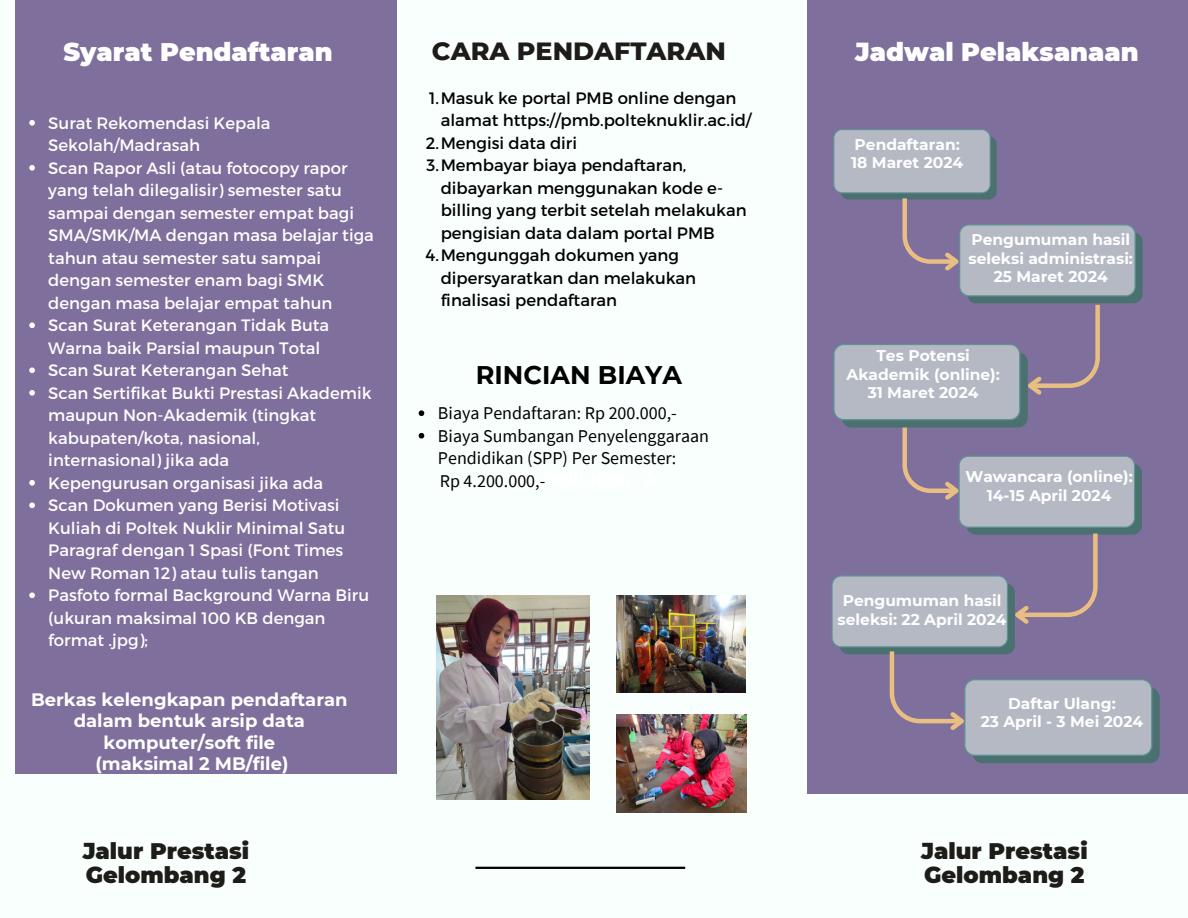
<style>
.page{position:relative;width:1188px;height:918px;background:#f8fffc}
.page>*{position:absolute;margin:0;border:0;box-sizing:border-box;transform-origin:0 0}
.t1{font:900 25.5px "Montserrat";color:#fff}
.t2{font:800 25.5px "Montserrat";color:#1e1c19}
.t3{font:700 25.5px "Montserrat";color:#000}
.t4{font:900 22.5px/23.7px "Montserrat";color:#1e1c19}
.t5{font:18px/22.5px "Source Sans Pro";color:#000}
.t6{font:700 18px/21.3px "Montserrat";color:#fff;text-align:center}
.t7{font:16.5px/22.5px "Montserrat";color:#fff}
.t8{font:16.5px/22.5px "Montserrat";color:#000}
.t9{font:700 15.45px/18.6px "Montserrat";color:#fff;text-align:center}
</style>
<div class="page">
<div style="left:15px;top:0;width:382px;height:774px;background:#7e6f9c"></div>
<hr style="left:475px;top:867px;width:210px;height:2px;background:#000">
<div style="left:807px;top:0;width:381px;height:793px;background:#7e6f9c"></div>
<svg style="left:831px;top:129px;width:329px;height:634px"></svg>
<img style="left:616px;top:596px;width:130px;height:96px">
<img style="left:436px;top:596px;width:153px;height:203px">
<img style="left:616px;top:714px;width:131px;height:98px">
<svg style="left:29px;top:120px;width:6px;height:6px"></svg>
<svg style="left:29px;top:165px;width:6px;height:6px"></svg>
<svg style="left:29px;top:322px;width:6px;height:6px"></svg>
<svg style="left:29px;top:367px;width:6px;height:6px"></svg>
<svg style="left:29px;top:390px;width:6px;height:6px"></svg>
<svg style="left:29px;top:480px;width:6px;height:6px"></svg>
<svg style="left:29px;top:502px;width:6px;height:6px"></svg>
<svg style="left:29px;top:592px;width:6px;height:6px"></svg>
<svg style="left:419px;top:410px;width:5px;height:6px"></svg>
<svg style="left:419px;top:433px;width:5px;height:6px"></svg>
<p class="t1" style="left:63px;top:37px;width:271px">Syarat Pendaftaran</p>
<p class="t7" style="left:48px;top:111px;width:224px">Surat Rekomendasi Kepala<br>Sekolah/Madrasah</p>
<p class="t7" style="left:48px;top:156px;width:327px">Scan Rapor Asli (atau fotocopy rapor yang telah dilegalisir) semester satu sampai dengan semester empat bagi SMA/SMK/MA dengan masa belajar tiga tahun atau semester satu sampai dengan semester enam bagi SMK dengan masa belajar empat tahun</p>
<p class="t7" style="left:48px;top:314px;width:282px">Scan Surat Keterangan Tidak Buta<br>Warna baik Parsial maupun Total</p>
<p class="t7" style="left:48px;top:359px;width:242px">Scan Surat Keterangan Sehat</p>
<p class="t7" style="left:48px;top:381px;width:325px">Scan Sertifikat Bukti Prestasi Akademik maupun Non-Akademik (tingkat kabupaten/kota, nasional, internasional) jika ada</p>
<h4 class="t7" style="left:48px;top:471px;width:276px">Kepengurusan organisasi jika ada</h4>
<h1 class="t7" style="left:48px;top:494px;width:298px">Scan Dokumen yang Berisi Motivasi Kuliah di Poltek Nuklir Minimal Satu Paragraf dengan 1 Spasi (Font Times New Roman 12) atau tulis tangan</h1>
<p class="t7" style="left:48px;top:584px;width:322px">Pasfoto formal Background Warna Biru (ukuran maksimal 100 KB dengan format .jpg);</p>
<p class="t6" style="left:31px;top:689px;width:318px">Berkas kelengkapan pendaftaran dalam bentuk arsip data komputer/soft file<br>(maksimal 2 MB/file)</p>
<p class="t2" style="left:432px;top:36px;width:295px">CARA PENDAFTARAN</p>
<p class="t8" style="left:441px;top:86px;width:312px;text-indent:-12px">1.Masuk ke portal PMB online dengan alamat https://pmb.polteknuklir.ac.id/</p>
<p class="t8" style="left:426px;top:131px;width:153px">2.Mengisi data diri</p>
<p class="t8" style="left:441px;top:153px;width:308px;text-indent:-14px">3.Membayar biaya pendaftaran, dibayarkan menggunakan kode e&shy;billing yang terbit setelah melakukan pengisian data dalam portal PMB</p>
<h5 class="t8" style="left:441px;top:243px;width:257px;text-indent:-15px">4.Mengunggah dokumen yang dipersyaratkan dan melakukan finalisasi pendaftaran</h5>
<p class="t3" style="left:476px;top:359px;width:208px">RINCIAN BIAYA</p>
<p class="t5" style="left:438px;top:402px;width:240px">Biaya Pendaftaran: Rp 200.000,-</p>
<p class="t5" style="left:438px;top:424px;width:273px">Biaya Sumbangan Penyelenggaraan<br>Pendidikan (SPP) Per Semester:</p>
<p class="t5" style="left:440px;top:469px;width:107px">Rp 4.200.000,-</p>
<h2 class="t1" style="left:855px;top:37px;width:285px">Jadwal Pelaksanaan</h2>
<p class="t9" style="left:855px;top:136px;width:107px">Pendaftaran:</p>
<p class="t9" style="left:851px;top:154px;width:113px">18 Maret 2024</p>
<p class="t9" style="left:969px;top:230px;width:166px">Pengumuman hasil seleksi administrasi:<br>25 Maret 2024</p>
<p class="t9" style="left:847px;top:346px;width:155px">Tes Potensi<br>Akademik (online):<br>31 Maret 2024</p>
<p class="t9" style="left:965px;top:468px;width:169px">Wawancara (online):<br>14-15 April 2024</p>
<p class="t9" style="left:838px;top:591px;width:170px">Pengumuman hasil seleksi: 22 April 2024</p>
<p class="t9" style="left:1008px;top:694px;width:109px">Daftar Ulang:</p>
<p class="t9" style="left:981px;top:713px;width:164px">23 April - 3 Mei 2024</p>
<p class="t4" style="left:83px;top:839px;width:168px">Jalur Prestasi<br>Gelombang 2</p>
<p class="t4" style="left:921px;top:839px;width:168px">Jalur Prestasi<br>Gelombang 2</p>
</div>
